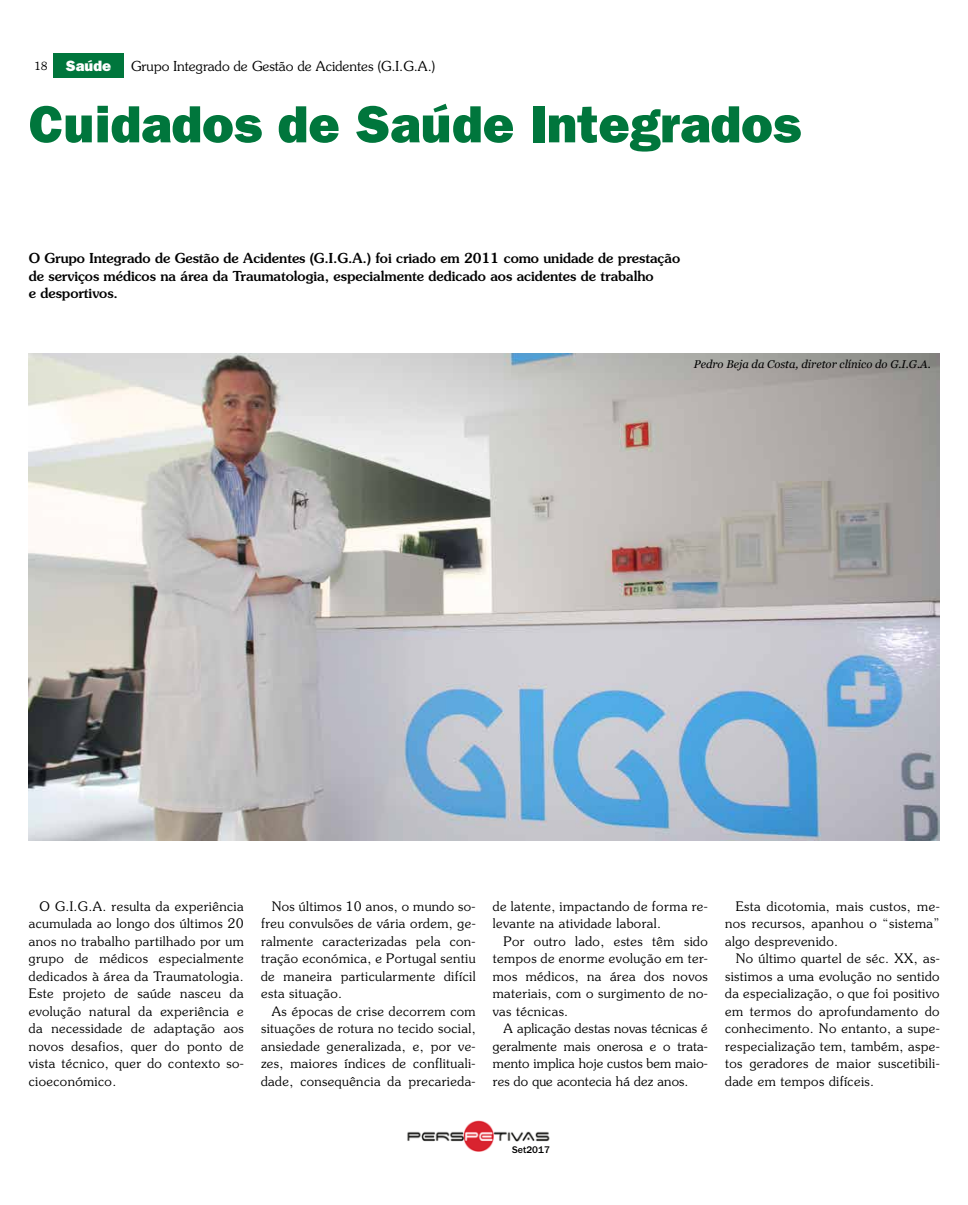
<style>
.page{position:relative;width:968px;height:1205px;background:#fff}
.page>*{position:absolute;margin:0;border:0;box-sizing:border-box;transform-origin:0 0}
.t1{font:52.5px "ITC Franklin Gothic Std Hvy";color:#00763c}
.t2{font:15px "ITC Franklin Gothic Std Hvy";color:#fff}
.t3{font:500 13.75px/17.5px "Souvenir Std";color:#000}
.t4{font:300 13.75px "Souvenir Std";color:#000}
.t5{font:300 13.12px/17.5px "Souvenir Std";letter-spacing:.03em;color:#000;text-align:justify}
.t6{font:italic 11.25px "Georgia";color:#000}
.t7{font:500 10px "ITC Franklin Gothic Std";color:#000}
.s1{font-family:"Souvenir Std";font-weight:300;font-size:11.25px;color:#000}
</style>
<div class="page">
<div style="left:53px;top:53px;width:71px;height:25px;background:#00763c"></div>
<img style="left:407px;top:1121px;width:143px;height:31px">
<img style="left:28px;top:353px;width:911px;height:488px">
<p class="t2" style="left:34px;top:56px;width:79px"><span class="s1">18</span> Saúde</p>
<p class="t4" style="left:131px;top:58px;width:305px">Grupo Integrado de Gestão de Acidentes (G.I.G.A.)</p>
<h1 class="t1" style="left:29px;top:91px;width:773px">Cuidados de Saúde Integrados</h1>
<p class="t3" style="left:29px;top:249px;width:652px">O Grupo Integrado de Gestão de Acidentes (G.I.G.A.) foi criado em 2011 como unidade de prestação de serviços médicos na área da Traumatologia, especialmente dedicado aos acidentes de trabalho<br>e desportivos.</p>
<p class="t6" style="left:693px;top:356px;width:238px">Pedro Beja da Costa, diretor clínico do G.I.G.A.</p>
<p class="t5" style="left:29px;top:897px;width:216px;text-indent:11px">O G.I.G.A. resulta da experiência acumulada ao longo dos últimos 20 anos no trabalho partilhado por um grupo de médicos especialmente dedicados à área da Traumatologia.<br>Este projeto de saúde nasceu da evolução natural da experiência e da necessidade de adaptação aos novos desafios, quer do ponto de vista técnico, quer do contexto so&shy;cioeconómico.</p>
<p class="t5" style="left:493px;top:897px;width:216px">de latente, impactando de forma re&shy;levante na atividade laboral.</p>
<p class="t5" style="left:261px;top:897px;width:216px;text-indent:11px">Nos últimos 10 anos, o mundo so&shy;freu convulsões de vária ordem, ge&shy;ralmente caracterizadas pela con&shy;tração económica, e Portugal sentiu de maneira particularmente difícil esta situação.</p>
<p class="t5" style="left:261px;top:1002px;width:216px;text-indent:11px">As épocas de crise decorrem com situações de rotura no tecido social, ansiedade generalizada, e, por ve&shy;zes, maiores índices de conflituali&shy;dade, consequência da precarieda-</p>
<p class="t5" style="left:493px;top:932px;width:216px;text-indent:11px">Por outro lado, estes têm sido tempos de enorme evolução em ter&shy;mos médicos, na área dos novos materiais, com o surgimento de no&shy;vas técnicas.</p>
<p class="t5" style="left:493px;top:1020px;width:216px;text-indent:11px">A aplicação destas novas técnicas é geralmente mais onerosa e o trata&shy;mento implica hoje custos bem maio&shy;res do que acontecia há dez anos.</p>
<p class="t5" style="left:725px;top:897px;width:216px;text-indent:11px">Esta dicotomia, mais custos, me&shy;nos recursos, apanhou o “sistema” algo desprevenido.</p>
<p class="t5" style="left:725px;top:950px;width:216px;text-indent:11px">No último quartel de séc. XX, as&shy;sistimos a uma evolução no sentido da especialização, o que foi positivo em termos do aprofundamento do conhecimento. No entanto, a supe&shy;respecialização tem, também, aspe&shy;tos geradores de maior suscetibili&shy;dade em tempos difíceis.</p>
<p class="t7" style="left:512px;top:1144px;width:39px">Set2017</p>
</div>
